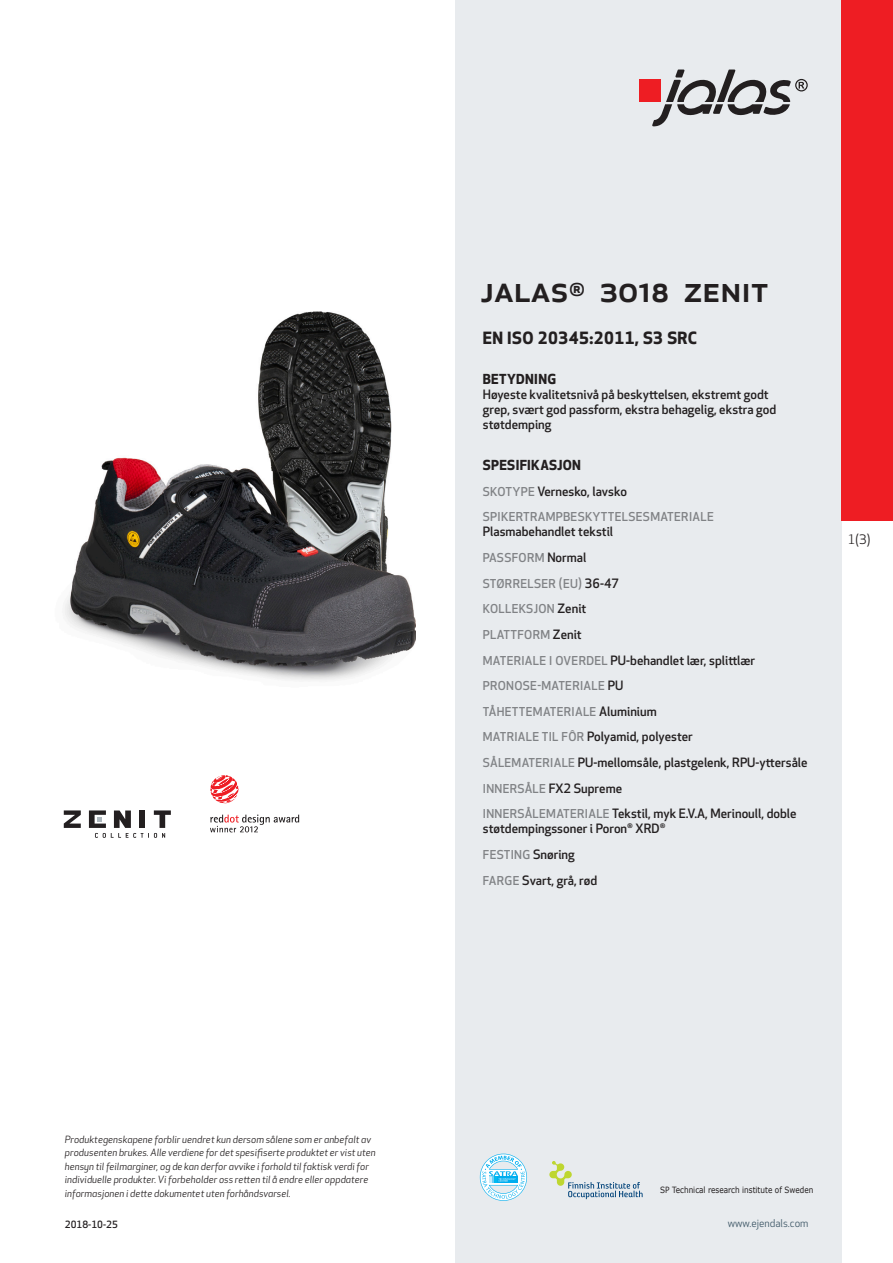
<style>
.page{position:relative;width:893px;height:1263px;background:#fff}
.page>*{position:absolute;margin:0;border:0;box-sizing:border-box;transform-origin:0 0}
.prodname{font:500 36px "Apex New";color:#231f20}
.Funktion_body{font:700 16.5px "Apex New";letter-spacing:.025em;color:#231f20}
.Funktion_body-2{font:700 13.5px "Apex New";letter-spacing:.025em;color:#231f20}
.t1{font:12.75px "Apex New";color:#231f20}
.Funktion_body-3{font:500 12.6px/15px "Apex New";color:#231f20}
.Funktion_body-4{font:500 12px "Apex New";letter-spacing:.025em;color:#808285}
.t2{font:10.5px "Apex New";color:#405968}
.t3{font:italic 9.75px/13.5px "Apex New";letter-spacing:.005em;color:#231f20}
.Sidfot_datum{font:500 9.75px "Apex New";color:#231f20}
.t4{font:8.55px "Verdana";color:#231f20;scale:.85 1}
.s1{font-size:12px;color:#808285}
.s2{font-size:12.6px;color:#231f20}
</style>
<div class="page">
<div style="left:455px;top:0;width:387px;height:1263px;background:#e8ebee"></div>
<svg style="left:549px;top:1161px;width:94px;height:38px"></svg>
<svg style="left:480px;top:1154px;width:47px;height:47px"></svg>
<div style="left:639px;top:80px;width:22px;height:22px;background:#ee1d23"></div>
<svg style="left:652px;top:70px;width:156px;height:56px"></svg>
<div style="left:842px;top:0;width:51px;height:520px;background:#ee1d23"></div>
<img style="left:64px;top:312px;width:351px;height:369px">
<svg style="left:64px;top:810px;width:17px;height:18px"></svg>
<svg style="left:89px;top:810px;width:82px;height:28px"></svg>
<svg style="left:210px;top:815px;width:89px;height:17px"></svg>
<svg style="left:210px;top:775px;width:29px;height:28px"></svg>
<p class="t3" style="left:65px;top:1132px;width:312px">Produktegenskapene forblir uendret kun dersom sålene som er anbefalt av produsenten brukes. Alle verdiene for det spesifiserte produktet er vist uten hensyn til feilmarginer, og de kan derfor avvike i forhold til faktisk verdi for individuelle produkter. Vi forbeholder oss retten til å endre eller oppdatere informasjonen i dette dokumentet uten forhåndsvarsel.</p>
<p class="Sidfot_datum" style="left:65px;top:1218px;width:54px">2018-10-25</p>
<p class="prodname" style="left:480px;top:265px;width:290px">JALAS<sup>®</sup> 3018 Zenit</p>
<p class="Funktion_body" style="left:483px;top:326px;width:216px">EN ISO 20345:2011, S3 SRC</p>
<p class="Funktion_body-2" style="left:483px;top:370px;width:75px">BETYDNING</p>
<p class="Funktion_body-3" style="left:483px;top:387px;width:295px">Høyeste kvalitetsnivå på beskyttelsen, ekstremt godt grep, svært god passform, ekstra behagelig, ekstra god støtdemping</p>
<p class="Funktion_body-2" style="left:483px;top:455px;width:100px">SPESIFIKASJON</p>
<p class="Funktion_body-3" style="left:483px;top:483px;width:146px"><span class="s1">SKOTYPE</span> Vernesko, lavsko</p>
<p class="Funktion_body-4" style="left:483px;top:509px;width:232px">SPIKERTRAMPBESKYTTELSESMATERIALE</p>
<p class="Funktion_body-3" style="left:483px;top:524px;width:132px">Plasmabehandlet tekstil</p>
<p class="Funktion_body-4" style="left:483px;top:550px;width:105px">PASSFORM <span class="s2">Normal</span></p>
<p class="Funktion_body-4" style="left:483px;top:575px;width:138px">STØRRELSER (EU) <span class="s2">36-47</span></p>
<p class="Funktion_body-4" style="left:483px;top:601px;width:105px">KOLLEKSJON <span class="s2">Zenit</span></p>
<p class="Funktion_body-4" style="left:483px;top:626px;width:100px">PLATTFORM <span class="s2">Zenit</span></p>
<p class="Funktion_body-3" style="left:483px;top:652px;width:274px"><span class="s1">MATERIALE I OVERDEL</span> PU-behandlet lær, splittlær</p>
<p class="Funktion_body-4" style="left:483px;top:678px;width:142px">PRONOSE-MATERIALE <span class="s2">PU</span></p>
<p class="Funktion_body-4" style="left:483px;top:703px;width:175px">TÅHETTEMATERIALE <span class="s2">Aluminium</span></p>
<p class="Funktion_body-3" style="left:483px;top:729px;width:212px"><span class="s1">MATRIALE TIL FÔR</span> Polyamid, polyester</p>
<p class="Funktion_body-3" style="left:483px;top:755px;width:326px"><span class="s1">SÅLEMATERIALE</span> PU-mellomsåle, plastgelenk, RPU-yttersåle</p>
<p class="Funktion_body-3" style="left:483px;top:780px;width:141px"><span class="s1">INNERSÅLE</span> FX2 Supreme</p>
<p class="Funktion_body-3" style="left:483px;top:806px;width:315px"><span class="s1">INNERSÅLEMATERIALE</span> Tekstil, myk E.V.A, Merinoull, doble støtdempingssoner i Poron<sup>®</sup> XRD<sup>®</sup></p>
<p class="Funktion_body-4" style="left:483px;top:846px;width:93px">FESTING <span class="s2">Snøring</span></p>
<p class="Funktion_body-3" style="left:483px;top:872px;width:116px"><span class="s1">FARGE</span> Svart, grå, rød</p>
<p class="t1" style="left:848px;top:531px;width:24px">1(3)</p>
<p class="t4" style="left:660px;top:1184px;width:182px">SP Technical research institute of Sweden</p>
<p class="t2" style="left:728px;top:1217px;width:82px">www.ejendals.com</p>
</div>
